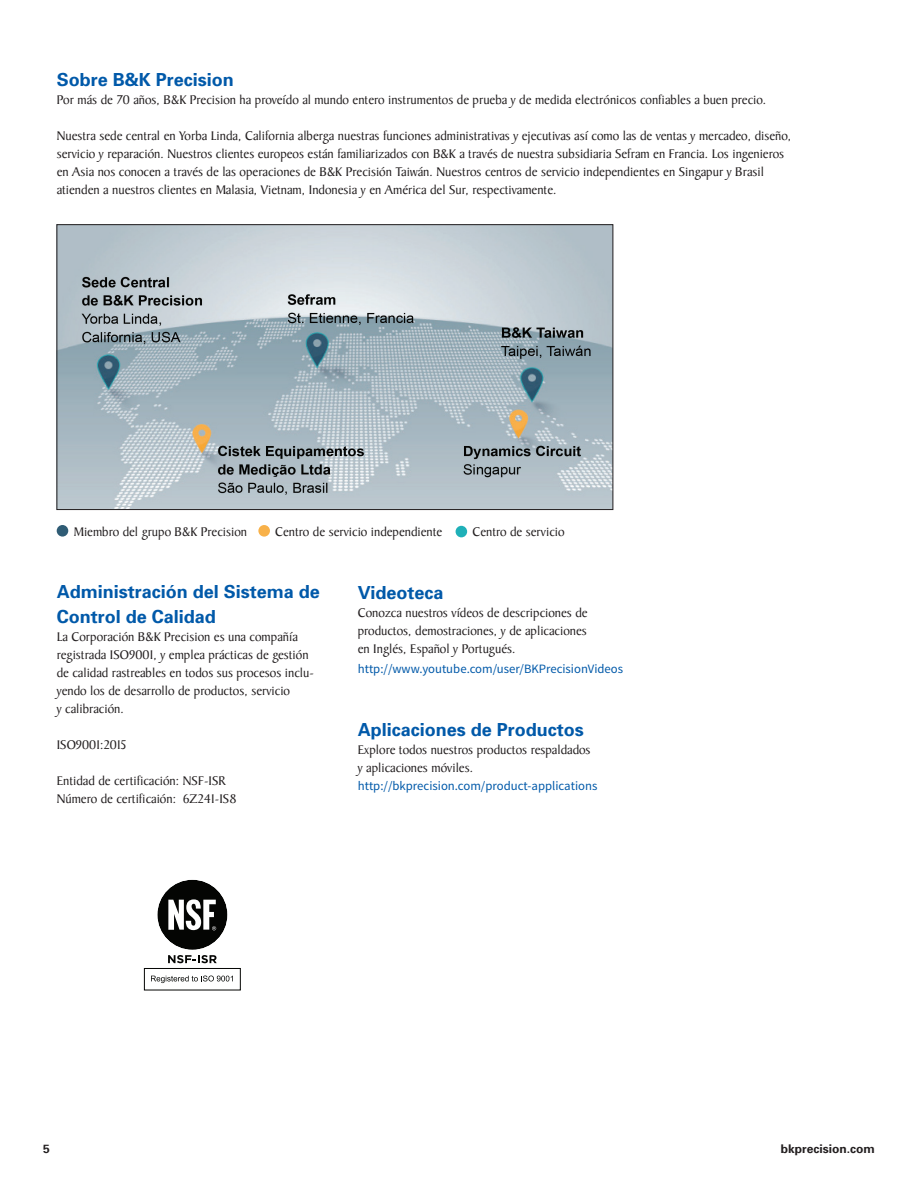
<style>
.page{position:relative;width:918px;height:1188px;background:#fff}
.page>*{position:absolute;margin:0;border:0;box-sizing:border-box;transform-origin:0 0}
.t1{font:700 18px/25.2px "Univers";color:#0159a9}
.t2{font:13.5px/18px "Baker Signet";color:#231f20}
.t3{font:12.75px "Source Sans Pro";color:#0159a9}
.t4{font:700 12px "Univers 65";color:#231f20}
</style>
<div class="page">
<img style="left:59px;top:226px;width:552px;height:282px">
<div style="left:57px;top:224px;width:556px;height:286px;border:1px solid #231f20"></div>
<div style="left:57px;top:525px;width:11px;height:12px;background:#2f5c75;border-radius:50%"></div>
<div style="left:258px;top:525px;width:12px;height:12px;background:#f8b149;border-radius:50%"></div>
<div style="left:456px;top:526px;width:11px;height:11px;background:#1fb0b8;border-radius:50%"></div>
<svg style="left:151px;top:976px;width:82px;height:7px"></svg>
<div style="left:144px;top:968px;width:97px;height:23px;border:1px solid #040503"></div>
<svg style="left:157px;top:879px;width:71px;height:84px"></svg>
<h1 class="t1" style="left:57px;top:67px;width:179px">Sobre B&amp;K Precision</h1>
<p class="t2" style="left:57px;top:91px;width:711px">Por más de 70 años, B&amp;K Precision ha proveído al mundo entero instrumentos de prueba y de medida electrónicos confiables a buen precio.</p>
<p class="t2" style="left:57px;top:127px;width:736px">Nuestra sede central en Yorba Linda, California alberga nuestras funciones administrativas y ejecutivas así como las de ventas y mercadeo, diseño, servicio y reparación. Nuestros clientes europeos están familiarizados con B&amp;K a través de nuestra subsidiaria Sefram en Francia. Los ingenieros en Asia nos conocen a través de las operaciones de B&amp;K Precisión Taiwán. Nuestros centros de servicio independientes en Singapur y Brasil atienden a nuestros clientes en Malasia, Vietnam, Indonesia y en América del Sur, respectivamente.</p>
<p class="t2" style="left:74px;top:523px;width:175px">Miembro del grupo B&amp;K Precision</p>
<p class="t2" style="left:275px;top:523px;width:169px">Centro de servicio independiente</p>
<p class="t2" style="left:472px;top:523px;width:94px">Centro de servicio</p>
<h1 class="t1" style="left:57px;top:579px;width:265px">Administración del Sistema de<br>Control de Calidad</h1>
<p class="t2" style="left:57px;top:628px;width:259px">La Corporación B&amp;K Precision es una compañía registrada ISO9001, y emplea prácticas de gestión de calidad rastreables en todos sus procesos inclu&shy;yendo los de desarrollo de productos, servicio<br>y calibración.</p>
<p class="t2" style="left:57px;top:736px;width:71px">ISO9001:2015</p>
<p class="t2" style="left:57px;top:772px;width:181px">Entidad de certificación: NSF-ISR<br>Número de certificaión: 6Z241-IS8</p>
<h1 class="t1" style="left:358px;top:580px;width:87px">Videoteca</h1>
<p class="t2" style="left:358px;top:604px;width:231px;text-align:justify">Conozca nuestros vídeos de descripciones de productos, demostraciones, y de aplicaciones en Inglés, Español y Portugués.</p>
<p class="t3" style="left:358px;top:661px;width:267px">http://www.youtube.com/user/BKPrecisionVideos</p>
<h1 class="t1" style="left:358px;top:717px;width:228px">Aplicaciones de Productos</h1>
<p class="t2" style="left:358px;top:741px;width:234px">Explore todos nuestros productos respaldados y aplicaciones móviles.</p>
<p class="t3" style="left:358px;top:778px;width:241px">http://bkprecision.com/product-applications</p>
<p class="t4" style="left:43px;top:1141px;width:8px">5</p>
<p class="t4" style="left:781px;top:1141px;width:96px">bkprecision.com</p>
</div>
